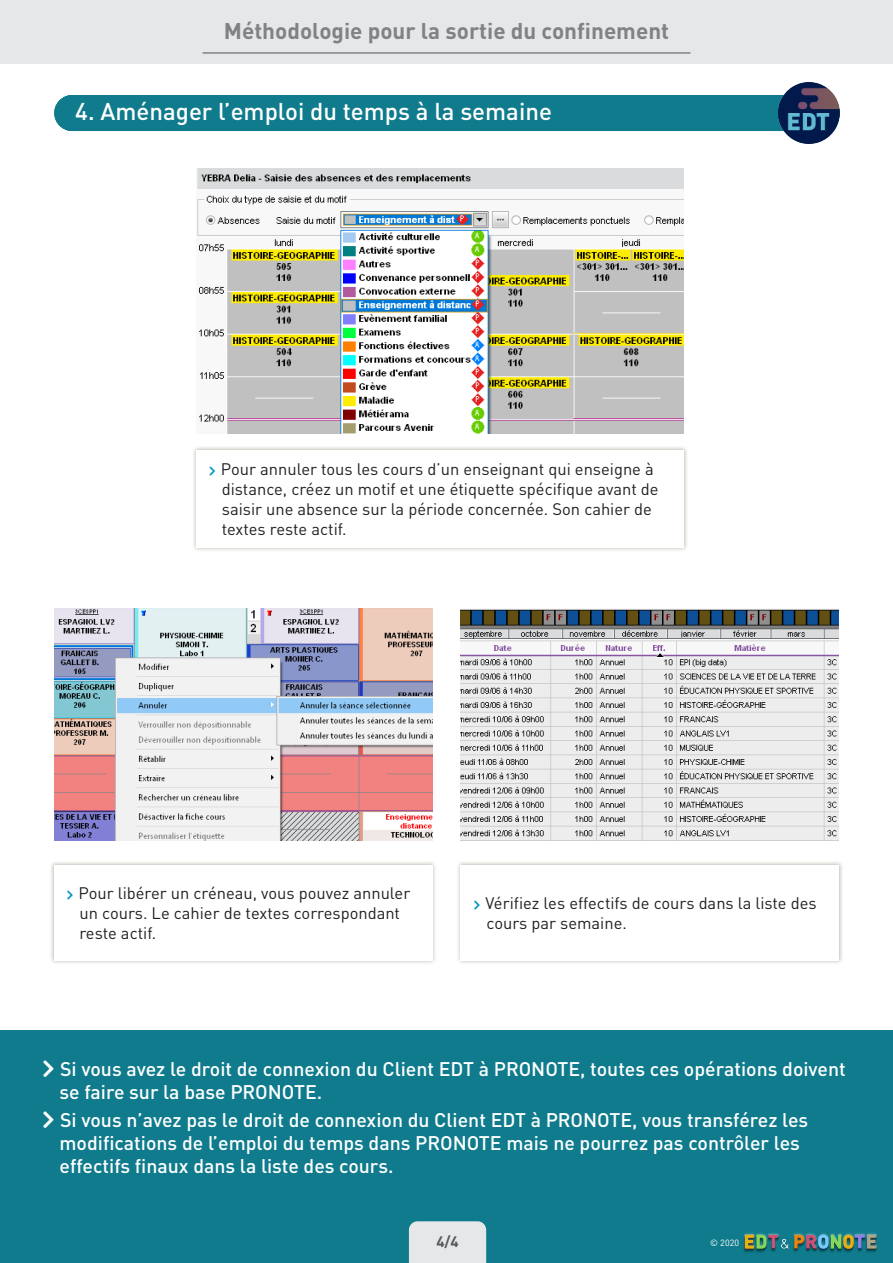
<style>
.page{position:relative;width:893px;height:1263px;background:#fff}
.page>*{position:absolute;margin:0;border:0;box-sizing:border-box;transform-origin:0 0}
.T1{font:500 24px "DINOT";color:#fff}
.Titre_page_intro{font:700 22.5px "DINOT";color:#808285}
.t1{font:500 19.5px/23.4px "DINOT";color:#fff}
.t2{font:16.5px/19.8px "DINOT";color:#231f20}
.Sommaire_titre2{font:700 15px "DINOT";color:#57585a}
.t3{font:9px "DINOT";color:#fff}
</style>
<div class="page">
<div style="left:0;top:1031px;width:893px;height:232px;background:#0f7b8c"></div>
<div style="left:409px;top:1221px;width:77px;height:42px;background:#e6e7e9"></div>
<div style="left:0;top:0;width:893px;height:64px;background:#e6e7e9"></div>
<img style="left:744px;top:1233px;width:133px;height:19px">
<div style="left:73px;top:95px;width:706px;height:36px;background:#0f7b8c"></div>
<hr style="left:72px;top:95px;width:1px;height:36px;background:#0f7b8c">
<hr style="left:203px;top:52px;width:487px;height:2px;background:#808285">
<div style="left:50px;top:861px;width:386px;height:104px;background:#878d77;opacity:.3"></div>
<div style="left:54px;top:865px;width:378px;height:96px;background:#fff"></div>
<div style="left:192px;top:446px;width:496px;height:105px;background:#878d77;opacity:.3"></div>
<div style="left:196px;top:450px;width:488px;height:98px;background:#fff"></div>
<div style="left:457px;top:861px;width:386px;height:104px;background:#878d77;opacity:.3"></div>
<div style="left:461px;top:865px;width:378px;height:96px;background:#fff"></div>
<img style="left:54px;top:608px;width:378px;height:232px">
<img style="left:197px;top:168px;width:487px;height:266px">
<img style="left:461px;top:609px;width:378px;height:231px">
<img style="left:779px;top:82px;width:61px;height:61px">
<p class="Titre_page_intro" style="left:224px;top:17px;width:447px">Méthodologie pour la sortie du confinement</p>
<p class="T1" style="left:75px;top:96px;width:478px">4. Aménager l’emploi du temps à la semaine</p>
<p class="t2" style="left:221px;top:459px;width:439px">Pour annuler tous les cours d’un enseignant qui enseigne à distance, créez un motif et une étiquette spécifique avant de saisir une absence sur la période concernée. Son cahier de textes reste actif.</p>
<p class="t2" style="left:79px;top:883px;width:333px">Pour libérer un créneau, vous pouvez annuler un cours. Le cahier de textes correspondant reste actif.</p>
<p class="t2" style="left:486px;top:893px;width:333px">Vérifiez les effectifs de cours dans la liste des cours par semaine.</p>
<p class="t1" style="left:60px;top:1056px;width:788px">Si vous avez le droit de connexion du Client EDT à PRONOTE, toutes ces opérations doivent se faire sur la base PRONOTE.</p>
<p class="t1" style="left:60px;top:1107px;width:750px">Si vous n’avez pas le droit de connexion du Client EDT à PRONOTE, vous transférez les modifications de l’emploi du temps dans PRONOTE mais ne pourrez pas contrôler les effectifs finaux dans la liste des cours.</p>
<p class="Sommaire_titre2" style="left:436px;top:1232px;width:24px">4/4</p>
<p class="t3" style="left:710px;top:1237px;width:30px">© 2020</p>
</div>
